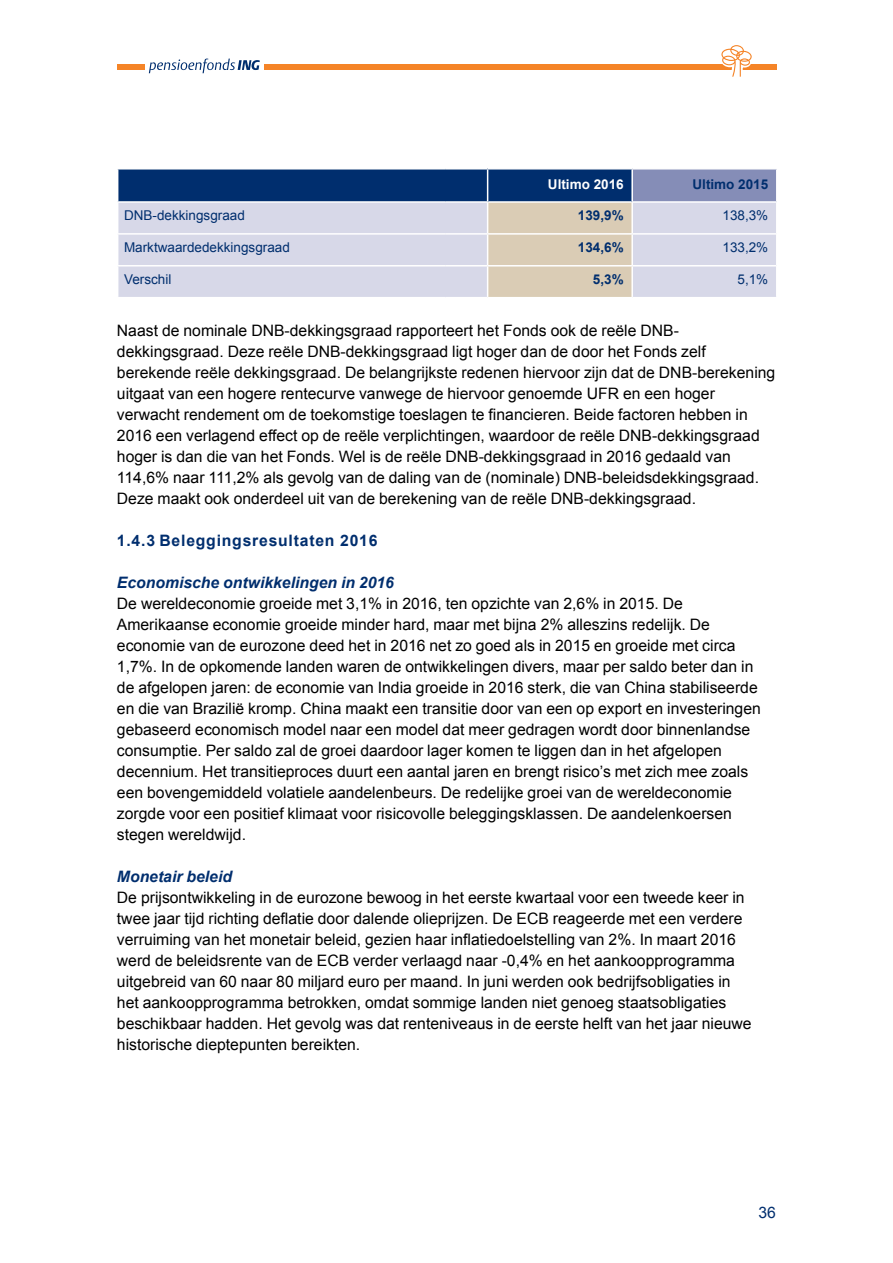
<style>
.page{position:relative;width:893px;height:1263px;background:#fff}
.page>*{position:absolute;margin:0;border:0;box-sizing:border-box;transform-origin:0 0}
.t1{font:15.75px/21px "Arial";color:#000}
.t2{font:italic 700 15.75px "Arial";color:#002e6e}
.t3{font:700 15.75px "Arial";letter-spacing:.05em;color:#002e6e}
.t4{font:15.75px "Arial";color:#002e6e}
.t5{font:13.5px "Arial";color:#002e6e}
.t6{font:700 13.5px "Arial";color:#002e6e}
.t7{font:700 13.5px "Arial";color:#fff}
</style>
<div class="page">
<div style="left:117px;top:64px;width:659px;height:6px;background:#f58427"></div>
<div style="left:146px;top:56px;width:118px;height:22px;background:#fff"></div>
<svg style="left:721px;top:45px;width:31px;height:32px"></svg>
<svg style="left:149px;top:59px;width:111px;height:14px"></svg>
<div style="left:632px;top:169px;width:145px;height:33px;background:#858db7"></div>
<div style="left:633px;top:203px;width:143px;height:94px;background:#d7d8e8"></div>
<svg style="left:118px;top:170px;width:513px;height:127px"></svg>
<hr style="left:487px;top:170px;width:1px;height:31px;background:#fff">
<hr style="left:632px;top:168px;width:145px;height:2px;background:#fff">
<hr style="left:631px;top:170px;width:2px;height:31px;background:#fff">
<hr style="left:776px;top:170px;width:1px;height:31px;background:#fff">
<hr style="left:445px;top:265px;width:43px;height:1px;background:#fff">
<hr style="left:117px;top:265px;width:328px;height:1px;background:#fff">
<hr style="left:487px;top:235px;width:1px;height:30px;background:#fff">
<hr style="left:487px;top:266px;width:1px;height:31px;background:#fff">
<hr style="left:488px;top:201px;width:143px;height:2px;background:#fff">
<hr style="left:488px;top:233px;width:144px;height:2px;background:#fff">
<hr style="left:488px;top:265px;width:144px;height:1px;background:#fff">
<hr style="left:117px;top:201px;width:328px;height:2px;background:#fff">
<hr style="left:117px;top:233px;width:328px;height:2px;background:#fff">
<hr style="left:445px;top:201px;width:43px;height:2px;background:#fff">
<hr style="left:487px;top:203px;width:1px;height:30px;background:#fff">
<hr style="left:445px;top:233px;width:43px;height:2px;background:#fff">
<hr style="left:631px;top:201px;width:146px;height:2px;background:#fff">
<hr style="left:632px;top:233px;width:144px;height:2px;background:#fff">
<hr style="left:632px;top:265px;width:144px;height:1px;background:#fff">
<p class="t7" style="left:548px;top:175px;width:77px">Ultimo 2016</p>
<p class="t6" style="left:692px;top:175px;width:77px">Ultimo 2015</p>
<p class="t5" style="left:124px;top:207px;width:122px">DNB-dekkingsgraad</p>
<p class="t6" style="left:578px;top:207px;width:47px">139,9%</p>
<p class="t5" style="left:722px;top:207px;width:47px">138,3%</p>
<p class="t5" style="left:124px;top:239px;width:167px">Marktwaardedekkingsgraad</p>
<p class="t6" style="left:578px;top:238px;width:47px">134,6%</p>
<p class="t5" style="left:722px;top:239px;width:47px">133,2%</p>
<p class="t5" style="left:124px;top:270px;width:49px">Verschil</p>
<p class="t6" style="left:593px;top:270px;width:32px">5,3%</p>
<p class="t5" style="left:737px;top:270px;width:32px">5,1%</p>
<p class="t1" style="left:117px;top:320px;width:660px">Naast de nominale DNB-dekkingsgraad rapporteert het Fonds ook de reële DNB&shy;dekkingsgraad. Deze reële DNB-dekkingsgraad ligt hoger dan de door het Fonds zelf berekende reële dekkingsgraad. De belangrijkste redenen hiervoor zijn dat de DNB-berekening uitgaat van een hogere rentecurve vanwege de hiervoor genoemde UFR en een hoger verwacht rendement om de toekomstige toeslagen te financieren. Beide factoren hebben in 2016 een verlagend effect op de reële verplichtingen, waardoor de reële DNB-dekkingsgraad hoger is dan die van het Fonds. Wel is de reële DNB-dekkingsgraad in 2016 gedaald van 114,6% naar 111,2% als gevolg van de daling van de (nominale) DNB-beleidsdekkingsgraad.<br>Deze maakt ook onderdeel uit van de berekening van de reële DNB-dekkingsgraad.</p>
<p class="t3" style="left:117px;top:530px;width:262px">1.4.3 Beleggingsresultaten 2016</p>
<p class="t2" style="left:117px;top:572px;width:279px">Economische ontwikkelingen in 2016</p>
<p class="t1" style="left:117px;top:593px;width:645px">De wereldeconomie groeide met 3,1% in 2016, ten opzichte van 2,6% in 2015. De Amerikaanse economie groeide minder hard, maar met bijna 2% alleszins redelijk. De economie van de eurozone deed het in 2016 net zo goed als in 2015 en groeide met circa 1,7%. In de opkomende landen waren de ontwikkelingen divers, maar per saldo beter dan in de afgelopen jaren: de economie van India groeide in 2016 sterk, die van China stabiliseerde en die van Brazilië kromp. China maakt een transitie door van een op export en investeringen gebaseerd economisch model naar een model dat meer gedragen wordt door binnenlandse consumptie. Per saldo zal de groei daardoor lager komen te liggen dan in het afgelopen decennium. Het transitieproces duurt een aantal jaren en brengt risico’s met zich mee zoals een bovengemiddeld volatiele aandelenbeurs. De redelijke groei van de wereldeconomie zorgde voor een positief klimaat voor risicovolle beleggingsklassen. De aandelenkoersen stegen wereldwijd.</p>
<p class="t2" style="left:117px;top:866px;width:117px">Monetair beleid</p>
<p class="t1" style="left:117px;top:887px;width:636px">De prijsontwikkeling in de eurozone bewoog in het eerste kwartaal voor een tweede keer in twee jaar tijd richting deflatie door dalende olieprijzen. De ECB reageerde met een verdere verruiming van het monetair beleid, gezien haar inflatiedoelstelling van 2%. In maart 2016 werd de beleidsrente van de ECB verder verlaagd naar -0,4% en het aankoopprogramma uitgebreid van 60 naar 80 miljard euro per maand. In juni werden ook bedrijfsobligaties in het aankoopprogramma betrokken, omdat sommige landen niet genoeg staatsobligaties beschikbaar hadden. Het gevolg was dat renteniveaus in de eerste helft van het jaar nieuwe historische dieptepunten bereikten.</p>
<p class="t4" style="left:758px;top:1202px;width:19px">36</p>
</div>
